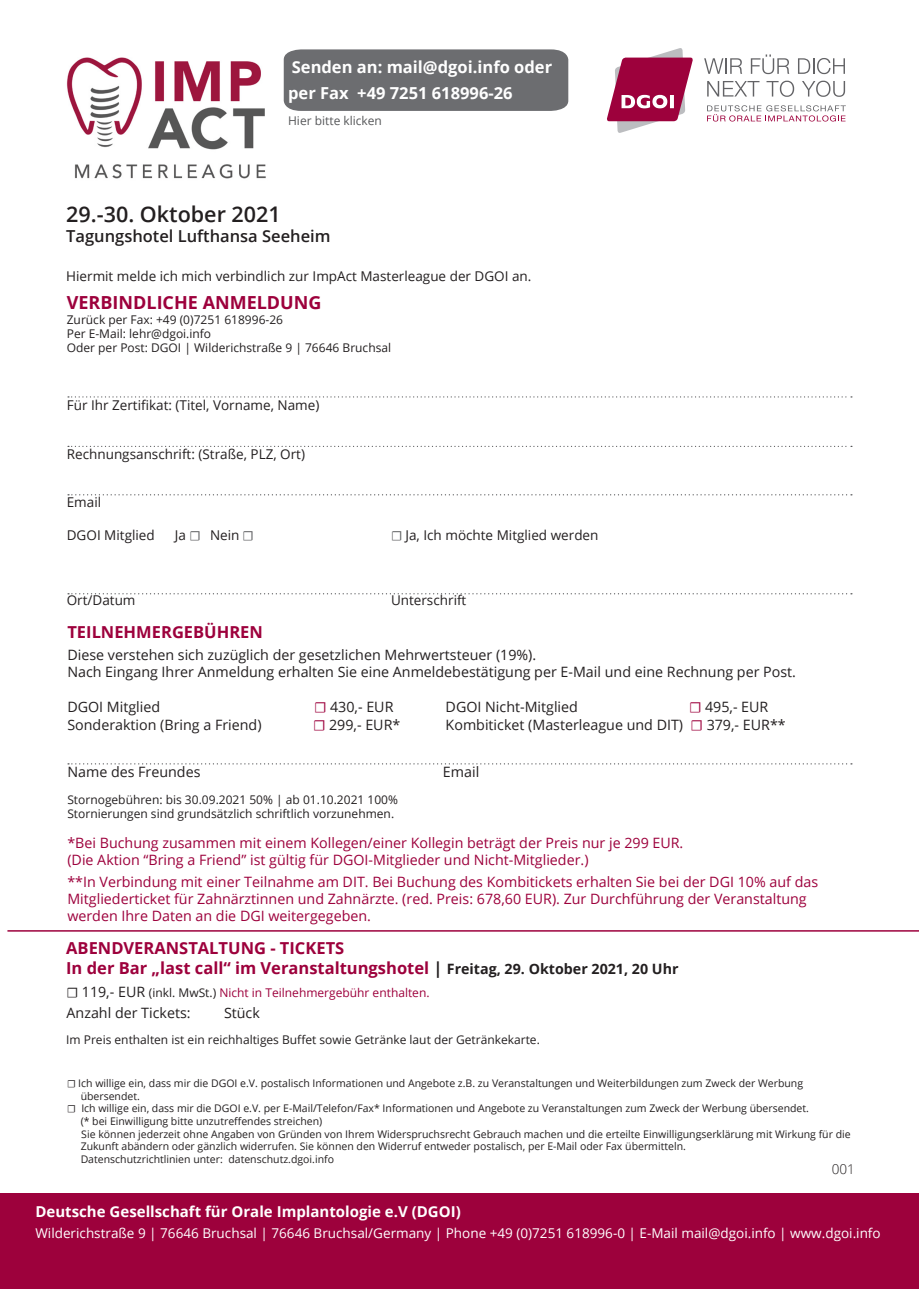
<style>
.page{position:relative;width:919px;height:1289px;background:#fff}
.page>*{position:absolute;margin:0;border:0;box-sizing:border-box;transform-origin:0 0}
.t1{font:600 21.6px "Open Sans";color:#231f20}
.t2{font:700 18px "Open Sans";color:#9d013c}
.t3{font:700 16.5px "Open Sans";color:#9d013c}
.t4{font:700 16.5px/25.5px "Open Sans";color:#fff}
.t5{font:600 16.5px "Open Sans";color:#231f20}
.t6{font:700 15px "Open Sans";color:#fff}
.t7{font:14.25px/17.1px "Open Sans";color:#9d013c}
.t8{font:14.25px/17.1px "Open Sans";color:#231f20}
.t9{font:13.5px "Open Sans";color:#231f20}
.t10{font:13.5px "Open Sans";color:#fff}
.t11{font:300 13.5px "Open Sans";color:#231f20}
.t12{font:12px/14.4px "Open Sans";color:#231f20}
.t13{font:12px "Open Sans";color:#9d013c}
.t14{font:12px "Open Sans";color:#57585a}
.t15{font:10.5px/12.6px "Open Sans";color:#231f20}
.s1{font-style:inherit}
.s2{font-family:"Minion Pro";color:#57585a}
.s3{font-family:"Minion Pro";font-size:15px;color:#9d013c}
.s4{color:#231f20}
.s5{font-size:14.25px;color:#231f20}
.s6{font-family:"Minion Pro";font-size:14.25px;color:#231f20}
.s7{font-family:"Minion Pro"}
</style>
<div class="page">
<svg style="left:68px;top:396px;width:783px;height:1px"></svg>
<svg style="left:68px;top:446px;width:783px;height:1px"></svg>
<svg style="left:68px;top:494px;width:783px;height:1px"></svg>
<svg style="left:68px;top:593px;width:783px;height:1px"></svg>
<svg style="left:68px;top:763px;width:783px;height:1px"></svg>
<hr style="left:7px;top:930px;width:911px;height:1px;background:#9d013c">
<div style="left:0;top:1192px;width:918px;height:96px;background:#9d013c"></div>
<svg style="left:607px;top:48px;width:85px;height:85px"></svg>
<svg style="left:707px;top:81px;width:52px;height:15px"></svg>
<svg style="left:766px;top:81px;width:28px;height:16px"></svg>
<svg style="left:802px;top:81px;width:43px;height:16px"></svg>
<svg style="left:704px;top:58px;width:38px;height:16px"></svg>
<svg style="left:750px;top:54px;width:39px;height:20px"></svg>
<svg style="left:798px;top:58px;width:46px;height:16px"></svg>
<svg style="left:707px;top:105px;width:138px;height:16px"></svg>
<img style="left:66px;top:57px;width:200px;height:122px">
<div style="left:284px;top:49px;width:284px;height:62px;background:#6c6d70"></div>
<h3 class="t4" style="left:288px;top:54px;width:265px">Senden an: <span class="s1">mail</span>@dgoi.info oder per Fax +49 7251 618996-26</h3>
<p class="t14" style="left:288px;top:112px;width:95px">Hier bitte klicken</p>
<p class="t1" style="left:66px;top:200px;width:216px">29.-30. Oktober 2021</p>
<p class="t5" style="left:66px;top:225px;width:266px">Tagungshotel Lufthansa Seeheim</p>
<p class="t9" style="left:66px;top:266px;width:467px">Hiermit melde ich mich verbindlich zur ImpAct Masterleague der DGOI an.</p>
<p class="t2" style="left:67px;top:290px;width:256px">VERBINDLICHE ANMELDUNG</p>
<p class="t12" style="left:67px;top:312px;width:326px">Zurück per Fax: +49 (0)7251 618996-26<br>Per E-Mail: lehr@dgoi.info<br>Oder per Post: DGOI | Wilderichstraße 9 | 76646 Bruchsal</p>
<p class="t9" style="left:67px;top:396px;width:254px">Für Ihr Zertifikat: (Titel, Vorname, Name)</p>
<p class="t9" style="left:67px;top:444px;width:240px">Rechnungsanschrift: (Straße, PLZ, Ort)</p>
<p class="t9" style="left:67px;top:493px;width:36px">Email</p>
<p class="t9" style="left:67px;top:525px;width:89px">DGOI Mitglied</p>
<p class="t9" style="left:175px;top:525px;width:81px">Ja <span class="s2">☐</span> Nein <span class="s2">☐</span></p>
<p class="t9" style="left:391px;top:525px;width:209px"><span class="s2">☐</span> Ja, Ich möchte Mitglied werden</p>
<p class="t9" style="left:67px;top:590px;width:70px">Ort/Datum</p>
<p class="t9" style="left:391px;top:590px;width:77px">Unterschrift</p>
<p class="t3" style="left:67px;top:620px;width:197px">TEILNEHMERGEBÜHREN</p>
<p class="t8" style="left:67px;top:645px;width:730px">Diese verstehen sich zuzüglich der gesetzlichen Mehrwertsteuer (19%).<br>Nach Eingang Ihrer Anmeldung erhalten Sie eine Anmeldebestätigung per E-Mail und eine Rechnung per Post.</p>
<p class="t8" style="left:67px;top:697px;width:94px">DGOI Mitglied</p>
<p class="t8" style="left:314px;top:697px;width:81px"><span class="s3">☐</span> 430,- EUR</p>
<p class="t8" style="left:445px;top:697px;width:134px">DGOI Nicht-Mitglied</p>
<p class="t8" style="left:689px;top:697px;width:81px"><span class="s3">☐</span> 495,- EUR</p>
<p class="t8" style="left:67px;top:715px;width:196px">Sonderaktion (Bring a Friend)</p>
<p class="t8" style="left:313px;top:715px;width:89px"><span class="s3">☐</span> 299,- EUR*</p>
<p class="t8" style="left:445px;top:715px;width:341px">Kombiticket (Masterleague und DIT) <span class="s3">☐</span> 379,- EUR**</p>
<p class="t8" style="left:67px;top:762px;width:135px">Name des Freundes</p>
<p class="t8" style="left:443px;top:762px;width:38px">Email</p>
<p class="t12" style="left:67px;top:792px;width:332px">Stornogebühren: bis 30.09.2021 50% | ab 01.10.2021 100%<br>Stornierungen sind grundsätzlich schriftlich vorzunehmen.</p>
<p class="t7" style="left:67px;top:834px;width:617px">*Bei Buchung zusammen mit einem Kollegen/einer Kollegin beträgt der Preis nur je 299 EUR. (Die Aktion “Bring a Friend” ist gültig für DGOI-Mitglieder und Nicht-Mitglieder.)</p>
<p class="t7" style="left:67px;top:872px;width:752px">**In Verbindung mit einer Teilnahme am DIT. Bei Buchung des Kombitickets erhalten Sie bei der DGI 10% auf das<br>Mitgliederticket für Zahnärztinnen und Zahnärzte. (red. Preis: 678,60 EUR). Zur Durchführung der Veranstaltung werden Ihre Daten an die DGI weitergegeben.</p>
<p class="t3" style="left:66px;top:936px;width:279px">ABENDVERANSTALTUNG - TICKETS</p>
<p class="t3" style="left:66px;top:956px;width:613px">In der Bar „last call“ im Veranstaltungshotel <span class="s4">|</span> <span class="s5">Freitag, 29. Oktober 2021, 20 Uhr</span></p>
<p class="t13" style="left:67px;top:984px;width:364px"><span class="s6">☐</span> <span class="s5">119,- EUR</span> <span class="s4">(inkl. MwSt.)</span> Nicht in Teilnehmergebühr enthalten.</p>
<p class="t8" style="left:67px;top:1004px;width:126px">Anzahl der Tickets:</p>
<p class="t8" style="left:224px;top:1004px;width:37px">Stück</p>
<p class="t12" style="left:66px;top:1031px;width:475px">Im Preis enthalten ist ein reichhaltiges Buffet sowie Getränke laut der Getränkekarte.</p>
<p class="t15" style="left:81px;top:1076px;width:724px;text-indent:-14px"><span class="s7">☐</span> Ich willige ein, dass mir die DGOI e.V. postalisch Informationen und Angebote z.B. zu Veranstaltungen und Weiterbildungen zum Zweck der Werbung übersendet.</p>
<p class="t15" style="left:81px;top:1101px;width:729px;text-indent:-14px"><span class="s7">☐</span> Ich willige ein, dass mir die DGOI e.V. per E-Mail/Telefon/Fax* Informationen und Angebote zu Veranstaltungen zum Zweck der Werbung übersendet. (* bei Einwilligung bitte unzutreffendes streichen)</p>
<p class="t15" style="left:81px;top:1127px;width:771px">Sie können jederzeit ohne Angaben von Gründen von Ihrem Widerspruchsrecht Gebrauch machen und die erteilte Einwilligungserklärung mit Wirkung für die<br>Zukunft abändern oder gänzlich widerrufen. Sie können den Widerruf entweder postalisch, per E-Mail oder Fax übermitteln.</p>
<p class="t15" style="left:81px;top:1152px;width:255px">Datenschutzrichtlinien unter: datenschutz.dgoi.info</p>
<p class="t11" style="left:831px;top:1159px;width:25px">001</p>
<p class="t6" style="left:35px;top:1200px;width:427px">Deutsche Gesellschaft für Orale Implantologie e.V (DGOI)</p>
<p class="t10" style="left:35px;top:1223px;width:846px">Wilderichstraße 9 | 76646 Bruchsal | 76646 Bruchsal/Germany | Phone +49 (0)7251 618996-0 | E-Mail mail@dgoi.info | www.dgoi.info</p>
</div>
